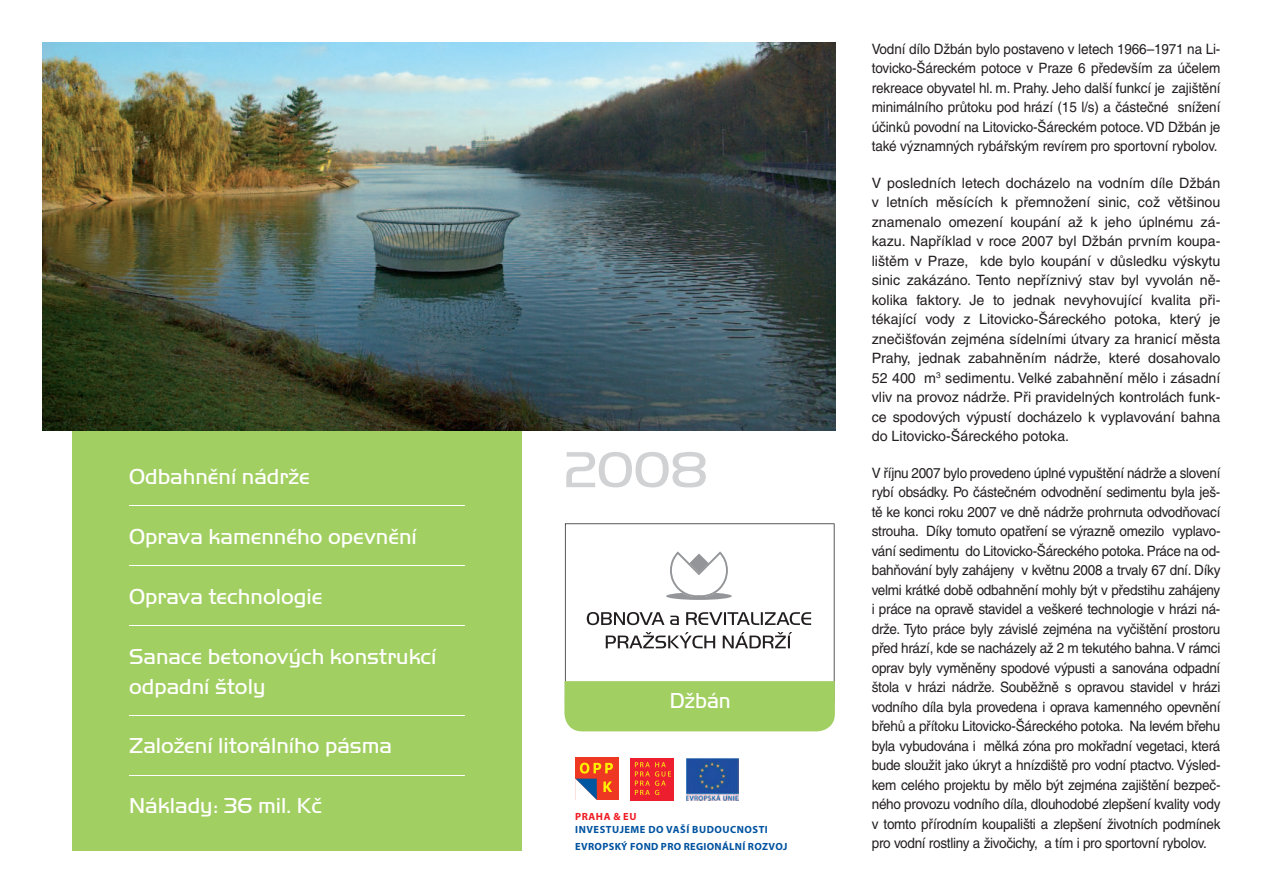
<style>
.page{position:relative;width:1263px;height:893px;background:#fff}
.page>*{position:absolute;margin:0;border:0;box-sizing:border-box;transform-origin:0 0}
.t1{font:52.5px "Handel Gothic DOT Ligh";color:#d1d2d4}
.t2{font:22.5px/30px "Handel Gothic DOT Ligh";color:#fff}
.t3{font:22.5px "Handel Gothic DOT Ligh";color:#fff;scale:.95 1}
.t4{font:14.25px/19.5px "Helvetica CE";letter-spacing:-.01em;color:#231f20;text-align:justify;scale:.95 1}
.t5{font:14.25px/19.5px "Helvetica CE";letter-spacing:-.01em;color:#231f20;text-align:justify}
.t6{font:700 10.5px/17.7px "Myriad Pro";letter-spacing:.03em;color:#0153a0}
.t7{font:700 10.5px "Myriad Pro";letter-spacing:.05em;color:#ee1d23}
</style>
<div class="page">
<div style="left:72px;top:67px;width:450px;height:783px;background:#a2cf62"></div>
<img style="left:43px;top:43px;width:792px;height:387px">
<svg style="left:565px;top:523px;width:269px;height:158px"></svg>
<svg style="left:587px;top:612px;width:77px;height:13px"></svg>
<svg style="left:670px;top:616px;width:9px;height:9px"></svg>
<svg style="left:686px;top:612px;width:125px;height:13px"></svg>
<svg style="left:606px;top:632px;width:109px;height:16px"></svg>
<svg style="left:723px;top:632px;width:69px;height:16px"></svg>
<svg style="left:666px;top:551px;width:66px;height:49px"></svg>
<div style="left:564px;top:681px;width:271px;height:50px;background:#a2cf62"></div>
<hr style="left:129px;top:506px;width:336px;height:1px;background:#fff">
<hr style="left:129px;top:565px;width:336px;height:1px;background:#fff">
<hr style="left:129px;top:625px;width:336px;height:1px;background:#fff">
<hr style="left:129px;top:715px;width:336px;height:1px;background:#fff">
<hr style="left:129px;top:775px;width:336px;height:1px;background:#fff">
<img style="left:686px;top:758px;width:52px;height:42px">
<div style="left:575px;top:758px;width:43px;height:42px;background:#ef3822"></div>
<svg style="left:575px;top:763px;width:38px;height:37px"></svg>
<div style="left:631px;top:758px;width:21px;height:42px;background:#ed1e2d"></div>
<div style="left:653px;top:758px;width:21px;height:42px;background:#ed1e2d"></div>
<svg style="left:635px;top:762px;width:36px;height:33px"></svg>
<h2 class="t2" style="left:129px;top:462px;width:182px">Odbahnění nádrže</h2>
<h2 class="t2" style="left:129px;top:522px;width:289px">Oprava kamenného opevnění</h2>
<h2 class="t2" style="left:129px;top:582px;width:195px">Oprava technologie</h2>
<h2 class="t2" style="left:129px;top:641px;width:309px">Sanace betonových konstrukcí odpadní štoly</h2>
<h2 class="t2" style="left:129px;top:731px;width:264px">Založení litorálního pásma</h2>
<h2 class="t2" style="left:129px;top:791px;width:194px">Náklady: 36 mil. Kč</h2>
<h1 class="t1" style="left:564px;top:440px;width:145px">2008</h1>
<h2 class="t3" style="left:670px;top:688px;width:65px">Džbán</h2>
<p class="t7" style="left:575px;top:810px;width:63px">PRAHA &amp; EU</p>
<p class="t6" style="left:575px;top:820px;width:214px">INVESTUJEME DO VAŠÍ BUDOUCNOSTI<br>EVROPSKÝ FOND PRO REGIONÁLNÍ ROZVOJ</p>
<p class="t4" style="left:872px;top:39px;width:369px">Vodní dílo Džbán bylo postaveno v letech 1966–1971 na Li&shy;tovicko-Šáreckém potoce v Praze 6 především za účelem rekreace obyvatel hl. m. Prahy. Jeho další funkcí je zajištění minimálního průtoku pod hrází (15 l/s) a částečné snížení účinků povodní na Litovicko-Šáreckém potoce. VD Džbán je také významných rybářským revírem pro sportovní rybolov.</p>
<p class="t5" style="left:872px;top:173px;width:350px">V posledních letech docházelo na vodním díle Džbán v letních měsících k přemnožení sinic, což většinou znamenalo omezení koupání až k jeho úplnému zá&shy;kazu. Například v roce 2007 byl Džbán prvním koupa&shy;lištěm v Praze, kde bylo koupání v důsledku výskytu sinic zakázáno. Tento nepříznivý stav byl vyvolán ně&shy;kolika faktory. Je to jednak nevyhovující kvalita při&shy;tékající vody z Litovicko-Šáreckého potoka, který je znečišťován zejména sídelními útvary za hranicí města Prahy, jednak zabahněním nádrže, které dosahovalo 52 400 m<sup>3</sup> sedimentu. Velké zabahnění mělo i zásadní vliv na provoz nádrže. Při pravidelných kontrolách funk&shy;ce spodových výpustí docházelo k vyplavování bahna do Litovicko-Šáreckého potoka.</p>
<p class="t4" style="left:872px;top:463px;width:369px">V říjnu 2007 bylo provedeno úplné vypuštění nádrže a slovení rybí obsádky. Po částečném odvodnění sedimentu byla ješ&shy;tě ke konci roku 2007 ve dně nádrže prohrnuta odvodňovací strouha. Díky tomuto opatření se výrazně omezilo vyplavo&shy;vání sedimentu do Litovicko-Šáreckého potoka. Práce na od&shy;bahňování byly zahájeny v květnu 2008 a trvaly 67 dní. Díky velmi krátké době odbahnění mohly být v předstihu zahájeny i práce na opravě stavidel a veškeré technologie v hrázi ná&shy;drže. Tyto práce byly závislé zejména na vyčištění prostoru před hrází, kde se nacházely až 2 m tekutého bahna. V rámci oprav byly vyměněny spodové výpusti a sanována odpadní štola v hrázi nádrže. Souběžně s opravou stavidel v hrázi vodního díla byla provedena i oprava kamenného opevnění břehů a přítoku Litovicko-Šáreckého potoka. Na levém břehu byla vybudována i mělká zóna pro mokřadní vegetaci, která bude sloužit jako úkryt a hnízdiště pro vodní ptactvo. Výsled&shy;kem celého projektu by mělo být zejména zajištění bezpeč&shy;ného provozu vodního díla, dlouhodobé zlepšení kvality vody v tomto přírodním koupališti a zlepšení životních podmínek pro vodní rostliny a živočichy, a tím i pro sportovní rybolov.</p>
</div>
